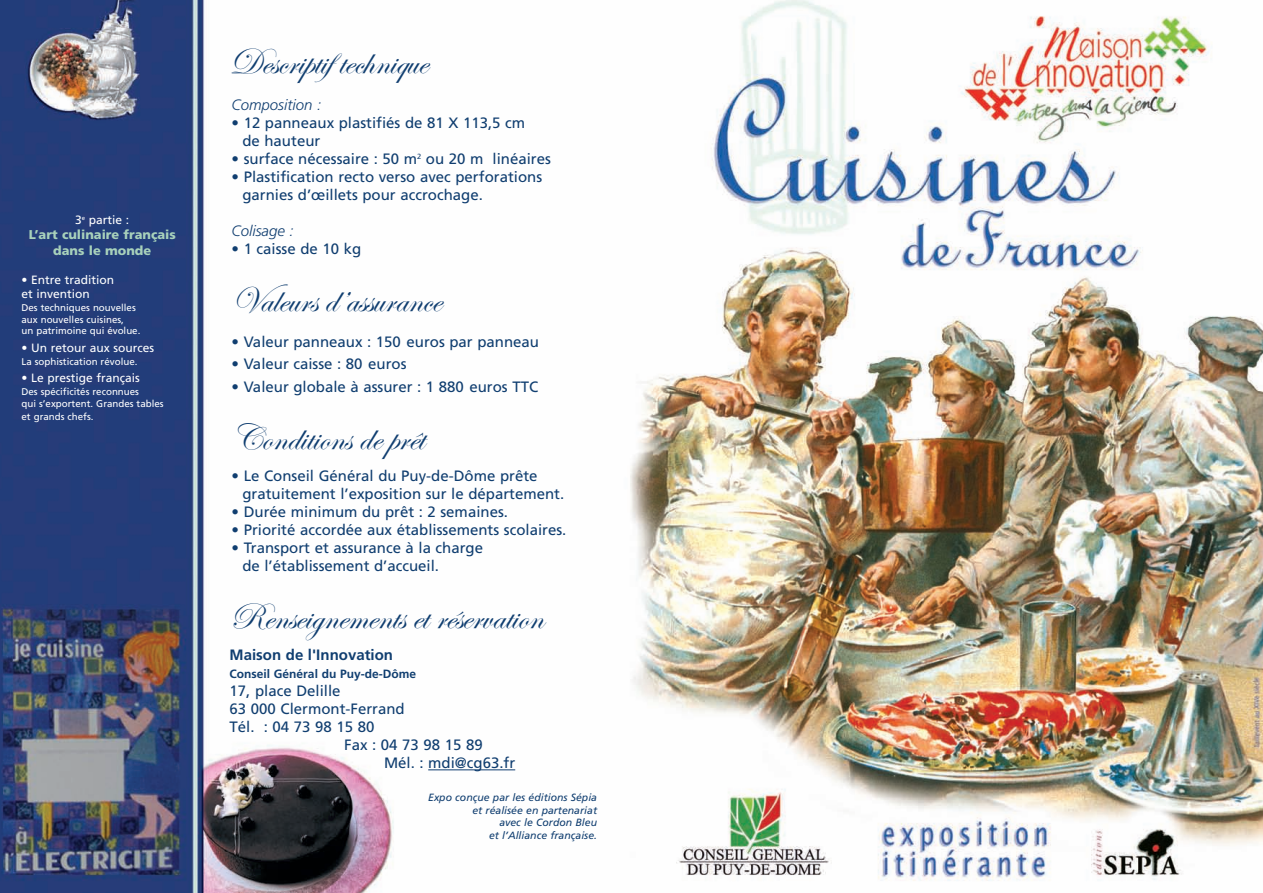
<style>
.page{position:relative;width:1263px;height:893px;background:#fff}
.page>*{position:absolute;margin:0;border:0;box-sizing:border-box;transform-origin:0 0}
.t1{font:37.5px "Edwardian Script ITC";color:#103e70}
.t2{font:15px/18px "Frutiger";color:#103e70}
.t3{font:italic 300 15px "Frutiger";color:#103e70}
.t4{font:700 15px "Frutiger";color:#103e70}
.t5{font:900 12.75px/15.3px "Frutiger";color:#a8d1bb;text-align:center}
.t6{font:12px/14.4px "Frutiger";color:#fff}
.t7{font:700 12px "Frutiger";color:#103e70}
.t8{font:italic 10.5px/12.6px "Frutiger";color:#103e70;text-align:right}
.t9{font:9.75px/11.7px "Frutiger";color:#fff}
</style>
<div class="page">
<img style="left:0;top:0;width:1263px;height:893px">
<hr style="left:428px;top:769px;width:87px;height:1px;background:#103e70">
<p class="t6" style="left:75px;top:214px;width:56px">3<sup>e</sup> partie :</p>
<p class="t5" style="left:29px;top:228px;width:149px">L’art culinaire français dans le monde</p>
<p class="t6" style="left:22px;top:273px;width:94px">• Entre tradition et invention</p>
<p class="t9" style="left:22px;top:302px;width:120px">Des techniques nouvelles aux nouvelles cuisines,<br>un patrimoine qui évolue.</p>
<p class="t6" style="left:22px;top:341px;width:134px">• Un retour aux sources</p>
<p class="t9" style="left:22px;top:356px;width:117px">La sophistication révolue.</p>
<p class="t6" style="left:22px;top:372px;width:120px">• Le prestige français</p>
<p class="t9" style="left:22px;top:386px;width:144px">Des spécificités reconnues<br>qui s’exportent. Grandes tables</p>
<p class="t9" style="left:22px;top:412px;width:74px">et grands chefs.</p>
<h1 class="t1" style="left:230px;top:38px;width:199px">Descriptiftechnique</h1>
<p class="t3" style="left:232px;top:99px;width:91px">Composition :</p>
<p class="t2" style="left:242px;top:115px;width:284px;text-indent:-11px">• 12 panneaux plastifiés de 81 X 113,5 cm de hauteur</p>
<p class="t2" style="left:232px;top:151px;width:321px">• surface nécessaire : 50 m<sup>2</sup> ou 20 m linéaires</p>
<p class="t2" style="left:242px;top:169px;width:301px;text-indent:-11px">• Plastification recto verso avec perforations garnies d’œillets pour accrochage.</p>
<p class="t3" style="left:232px;top:225px;width:64px">Colisage :</p>
<p class="t2" style="left:232px;top:241px;width:131px">• 1 caisse de 10 kg</p>
<h1 class="t1" style="left:232px;top:276px;width:211px">Valeurs d’assurance</h1>
<p class="t2" style="left:232px;top:334px;width:309px">• Valeur panneaux : 150 euros par panneau</p>
<p class="t2" style="left:232px;top:356px;width:176px">• Valeur caisse : 80 euros</p>
<p class="t2" style="left:232px;top:379px;width:308px">• Valeur globale à assurer : 1 880 euros TTC</p>
<h1 class="t1" style="left:232px;top:414px;width:194px">Conditions de prêt</h1>
<p class="t2" style="left:242px;top:468px;width:323px;text-indent:-11px">• Le Conseil Général du Puy-de-Dôme prête gratuitement l’exposition sur le département.</p>
<p class="t2" style="left:232px;top:504px;width:278px">• Durée minimum du prêt : 2 semaines.</p>
<p class="t2" style="left:232px;top:522px;width:336px">• Priorité accordée aux établissements scolaires.</p>
<p class="t2" style="left:242px;top:540px;width:242px;text-indent:-11px">• Transport et assurance à la charge de l’établissement d’accueil.</p>
<h1 class="t1" style="left:230px;top:593px;width:315px">Renseignements et réservation</h1>
<p class="t4" style="left:230px;top:649px;width:165px">Maison de l'Innovation</p>
<p class="t7" style="left:230px;top:669px;width:188px">Conseil Général du Puy-de-Dôme</p>
<p class="t2" style="left:230px;top:683px;width:112px">17, place Delille</p>
<p class="t2" style="left:230px;top:701px;width:177px">63 000 Clermont-Ferrand</p>
<p class="t2" style="left:230px;top:719px;width:146px">Tél. : 04 73 98 15 80</p>
<p class="t2" style="left:344px;top:737px;width:140px">Fax : 04 73 98 15 89</p>
<p class="t2" style="left:384px;top:755px;width:133px">Mél. : mdi@cg63.fr</p>
<p class="t8" style="left:428px;top:792px;width:170px">Expo conçue par les éditions Sépia et réalisée en partenariat<br>avec le Cordon Bleu<br>et l’Alliance française.</p>
</div>
